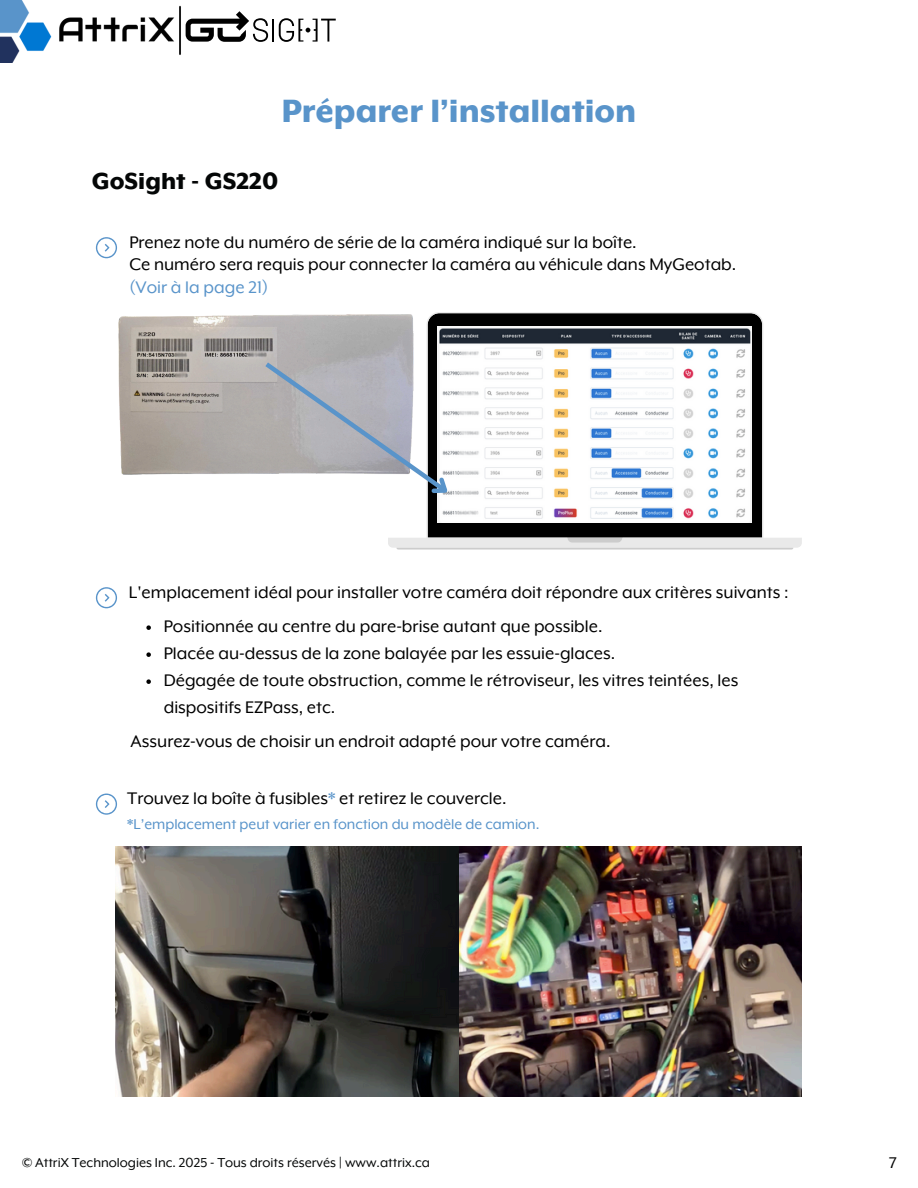
<style>
.page{position:relative;width:918px;height:1188px;background:#fff}
.page>*{position:absolute;margin:0;border:0;box-sizing:border-box;transform-origin:0 0}
.t1{font:800 37.5px "Mr Eaves XL Mod OT";color:#5994ca}
.t2{font:800 27px "Mr Eaves XL Mod OT";color:#040606}
.t3{font:19.5px/22.5px "Mr Eaves XL Mod OT";color:#000}
.t4{font:18px "Mr Eaves XL Mod OT";color:#000}
.t5{font:16.5px "Mr Eaves XL Mod OT";color:#5994ca}
.t6{font:15px "Mr Eaves XL Mod OT";color:#040606}
.s1{color:#5994ca}
</style>
<div class="page">
<img style="left:0;top:0;width:181px;height:62px">
<svg style="left:186px;top:11px;width:82px;height:31px"></svg>
<hr style="left:272px;top:19px;width:2px;height:23px;background:#000">
<svg style="left:279px;top:18px;width:57px;height:24px"></svg>
<svg style="left:96px;top:237px;width:21px;height:21px"></svg>
<svg style="left:388px;top:312px;width:414px;height:236px"></svg>
<svg style="left:396px;top:538px;width:397px;height:12px;background:#e4e4e4"></svg>
<img style="left:438px;top:326px;width:314px;height:197px">
<img style="left:118px;top:312px;width:300px;height:163px">
<svg style="left:260px;top:358px;width:199px;height:148px"></svg>
<svg style="left:96px;top:794px;width:21px;height:21px"></svg>
<img style="left:115px;top:847px;width:687px;height:250px">
<svg style="left:96px;top:587px;width:21px;height:21px"></svg>
<svg style="left:146px;top:625px;width:5px;height:5px"></svg>
<svg style="left:146px;top:652px;width:5px;height:5px"></svg>
<svg style="left:146px;top:679px;width:5px;height:5px"></svg>
<h1 class="t1" style="left:282px;top:94px;width:356px">Préparer l’installation</h1>
<h3 class="t2" style="left:92px;top:169px;width:188px">GoSight - GS220</h3>
<p class="t3" style="left:129px;top:232px;width:609px">Prenez note du numéro de série de la caméra indiqué sur la boîte.<br>Ce numéro sera requis pour connecter la caméra au véhicule dans MyGeotab. <span class="s1">(Voir à la page 21)</span></p>
<p class="t3" style="left:129px;top:582px;width:661px">L'emplacement idéal pour installer votre caméra doit répondre aux critères suivants :</p>
<p class="t3" style="left:164px;top:616px;width:440px">Positionnée au centre du pare-brise autant que possible.</p>
<h3 class="t3" style="left:164px;top:643px;width:453px">Placée au-dessus de la zone balayée par les essuie-glaces.</h3>
<p class="t3" style="left:164px;top:668px;width:576px;line-height:27px">Dégagée de toute obstruction, comme le rétroviseur, les vitres teintées, les dispositifs EZPass, etc.</p>
<p class="t3" style="left:131px;top:731px;width:481px">Assurez-vous de choisir un endroit adapté pour votre caméra.</p>
<p class="t3" style="left:127px;top:788px;width:381px">Trouvez la boîte à fusibles<span class="s1">*</span> et retirez le couvercle.</p>
<p class="t5" style="left:127px;top:816px;width:414px">*L’emplacement peut varier en fonction du modèle de camion.</p>
<h2 class="t6" style="left:22px;top:1156px;width:409px">© AttriX Technologies Inc. 2025 - Tous droits réservés | www.attrix.ca</h2>
<p class="t4" style="left:889px;top:1155px;width:9px">7</p>
</div>
